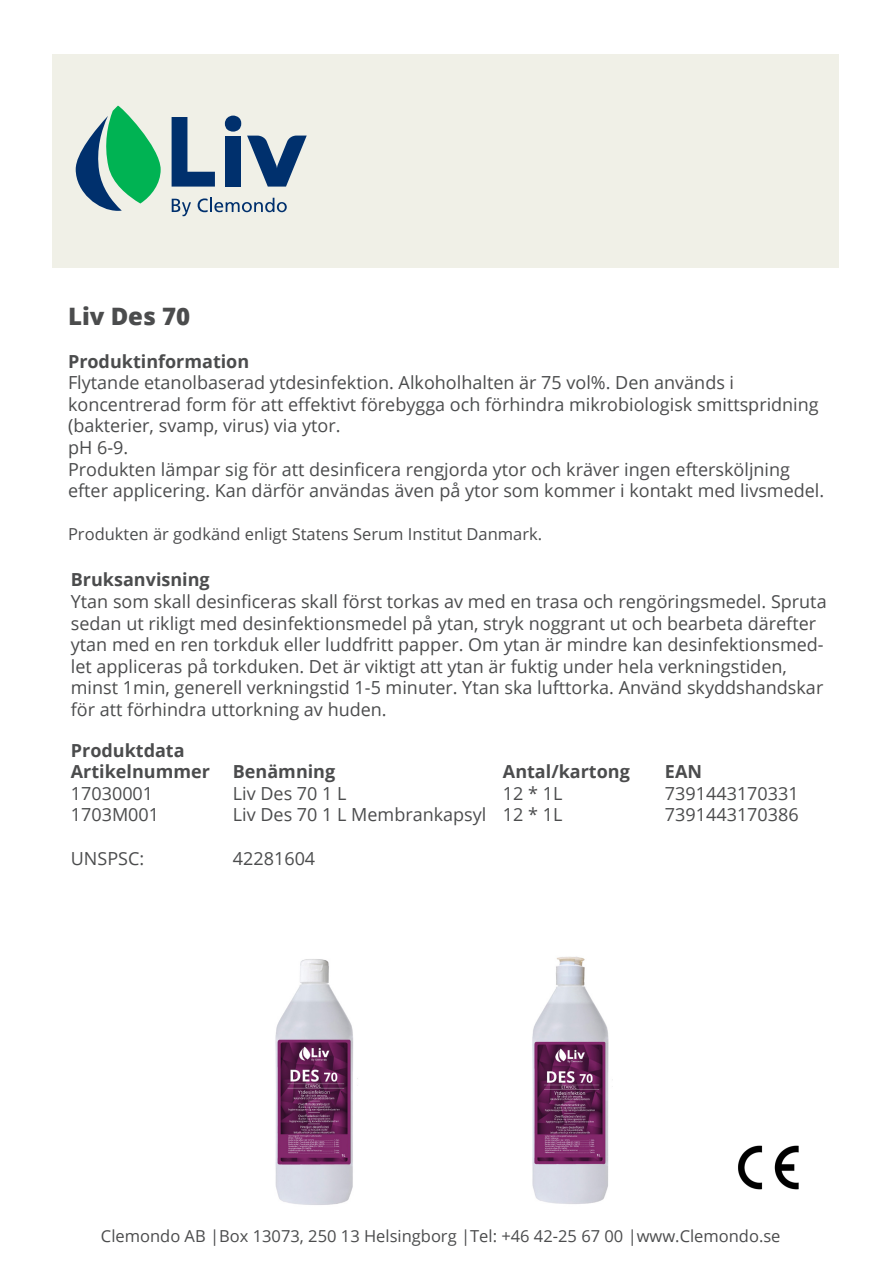
<style>
.page{position:relative;width:893px;height:1263px;background:#fff}
.page>*{position:absolute;margin:0;border:0;box-sizing:border-box;transform-origin:0 0}
.t1{font:800 24px "Open Sans";color:#4b4c4d}
.t2{font:18px/21.6px "Open Sans";color:#4b4c4d}
.t3{font:700 18px "Open Sans";color:#4b4c4d}
.t4{font:16.5px "Open Sans";color:#4b4c4d}
.s1{font-weight:700}
</style>
<div class="page">
<div style="left:53px;top:54px;width:786px;height:214px;background:#f0f0e7"></div>
<svg style="left:76px;top:106px;width:85px;height:105px"></svg>
<svg style="left:225px;top:116px;width:16px;height:16px"></svg>
<svg style="left:172px;top:117px;width:43px;height:70px"></svg>
<div style="left:225px;top:136px;width:16px;height:51px;background:#00306d"></div>
<svg style="left:247px;top:136px;width:60px;height:51px"></svg>
<svg style="left:172px;top:199px;width:19px;height:17px"></svg>
<svg style="left:198px;top:198px;width:89px;height:14px"></svg>
<img style="left:532px;top:956px;width:81px;height:248px">
<img style="left:275px;top:959px;width:83px;height:246px">
<img style="left:738px;top:1145px;width:61px;height:45px">
<p class="t1" style="left:68px;top:298px;width:124px">Liv Des 70</p>
<p class="t2" style="left:68px;top:350px;width:668px"><span class="s1">Produktinformation<br></span>Flytande etanolbaserad ytdesinfektion. Alkoholhalten är 75 vol%. Den används i</p>
<p class="t2" style="left:68px;top:393px;width:752px">koncentrerad form för att effektivt förebygga och förhindra mikrobiologisk smittspridning</p>
<p class="t2" style="left:68px;top:414px;width:274px">(bakterier, svamp, virus) via ytor.</p>
<p class="t2" style="left:68px;top:436px;width:62px">pH 6-9.</p>
<p class="t2" style="left:68px;top:458px;width:758px">Produkten lämpar sig för att desinficera rengjorda ytor och kräver ingen eftersköljning efter applicering. Kan därför användas även på ytor som kommer i kontakt med livsmedel.</p>
<p class="t4" style="left:68px;top:523px;width:476px">Produkten är godkänd enligt Statens Serum Institut Danmark.</p>
<p class="t3" style="left:71px;top:567px;width:140px">Bruksanvisning</p>
<p class="t2" style="left:71px;top:590px;width:757px">Ytan som skall desinficeras skall först torkas av med en trasa och rengöringsmedel. Spruta sedan ut rikligt med desinfektionsmedel på ytan, stryk noggrant ut och bearbeta därefter ytan med en ren torkduk eller luddfritt papper. Om ytan är mindre kan desinfektionsmed&shy;let appliceras på torkduken. Det är viktigt att ytan är fuktig under hela verkningstiden, minst 1min, generell verkningstid 1-5 minuter. Ytan ska lufttorka. Använd skyddshandskar för att förhindra uttorkning av huden.</p>
<p class="t3" style="left:71px;top:737px;width:115px">Produktdata</p>
<p class="t3" style="left:71px;top:759px;width:140px">Artikelnummer</p>
<p class="t3" style="left:233px;top:759px;width:104px">Benämning</p>
<p class="t3" style="left:503px;top:759px;width:129px">Antal/kartong</p>
<p class="t3" style="left:665px;top:759px;width:39px">EAN</p>
<p class="t2" style="left:71px;top:782px;width:84px">17030001</p>
<p class="t2" style="left:233px;top:782px;width:115px">Liv Des 70 1 L</p>
<p class="t2" style="left:503px;top:782px;width:61px">12 * 1L</p>
<p class="t2" style="left:665px;top:782px;width:135px">7391443170331</p>
<p class="t2" style="left:71px;top:804px;width:90px">1703M001</p>
<p class="t2" style="left:233px;top:804px;width:331px">Liv Des 70 1 L Membrankapsyl 12 * 1L</p>
<p class="t2" style="left:665px;top:804px;width:135px">7391443170386</p>
<p class="t2" style="left:71px;top:847px;width:75px">UNSPSC:</p>
<p class="t2" style="left:233px;top:847px;width:84px">42281604</p>
<p class="t4" style="left:101px;top:1225px;width:681px">Clemondo AB |Box 13073, 250 13 Helsingborg |Tel: +46 42-25 67 00 |www.Clemondo.se</p>
</div>
